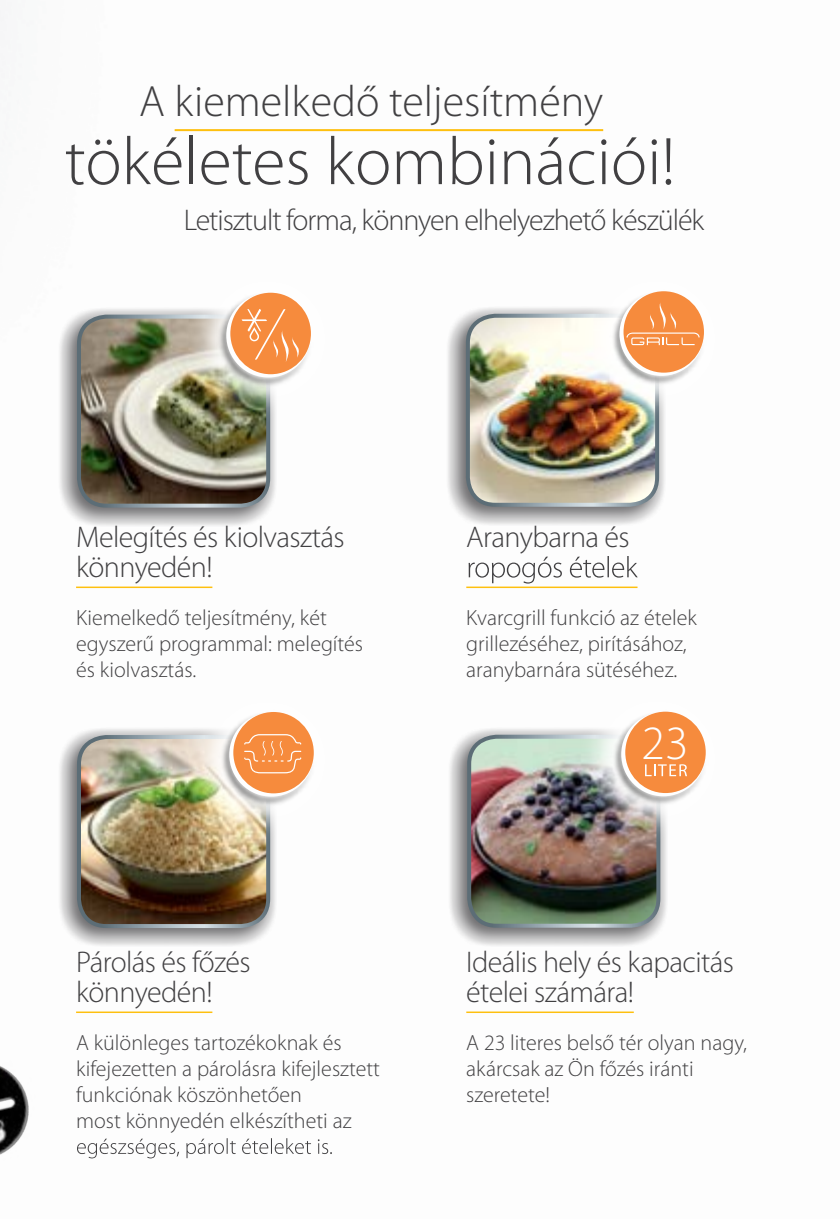
<style>
.page{position:relative;width:840px;height:1219px;background:#fff}
.page>*{position:absolute;margin:0;border:0;box-sizing:border-box;transform-origin:0 0}
.t1{font:300 68px "Myriad Pro";color:#414042}
.t2{font:300 48px "Myriad Pro";color:#fff}
.t3{font:300 44px "Myriad Pro";color:#414042}
.t4{font:300 30px/30px "Myriad Pro";letter-spacing:-.02em;color:#414042}
.t5{font:300 22px/26px "Myriad Pro";color:#414042}
</style>
<div class="page">
<img style="left:0;top:1066px;width:29px;height:89px">
<hr style="left:174px;top:129px;width:429px;height:2px;background:#fec00f">
<svg style="left:60px;top:315px;width:209px;height:211px"></svg>
<svg style="left:60px;top:735px;width:209px;height:211px"></svg>
<svg style="left:448px;top:314px;width:210px;height:211px"></svg>
<svg style="left:450px;top:735px;width:210px;height:211px"></svg>
<img style="left:77px;top:293px;width:233px;height:215px">
<img style="left:77px;top:713px;width:236px;height:215px">
<img style="left:465px;top:292px;width:238px;height:215px">
<hr style="left:466px;top:1011px;width:167px;height:2px;background:#fec00f">
<hr style="left:76px;top:1011px;width:136px;height:2px;background:#fec00f">
<svg style="left:77px;top:1138px;width:255px;height:20px"></svg>
<hr style="left:76px;top:587px;width:136px;height:1px;background:#fec00f">
<hr style="left:466px;top:587px;width:171px;height:1px;background:#fec00f">
<svg style="left:468px;top:556px;width:169px;height:28px"></svg>
<img style="left:467px;top:712px;width:238px;height:216px">
<h3 class="t3" style="left:139px;top:75px;width:465px">A kiemelkedő teljesítmény</h3>
<h1 class="t1" style="left:65px;top:121px;width:612px">tökéletes kombinációi!</h1>
<h3 class="t4" style="left:184px;top:205px;width:521px">Letisztult forma, könnyen elhelyezhető készülék</h3>
<h3 class="t4" style="left:76px;top:522px;width:270px">Melegítés és kiolvasztás könnyedén!</h3>
<p class="t5" style="left:76px;top:604px;width:288px">Kiemelkedő teljesítmény, két egyszerű programmal: melegítés és kiolvasztás.</p>
<h3 class="t4" style="left:76px;top:947px;width:176px">Párolás és főzés könnyedén!</h3>
<p class="t5" style="left:76px;top:1029px;width:305px">A különleges tartozékoknak és kifejezetten a párolásra kifejlesztett funkciónak köszönhetően<br>most könnyedén elkészítheti az</p>
<h3 class="t4" style="left:466px;top:522px;width:165px">Aranybarna és</h3>
<p class="t5" style="left:466px;top:604px;width:232px">Kvarcgrill funkció az ételek grillezéséhez, pirításához, aranybarnára sütéséhez.</p>
<h2 class="t2" style="left:641px;top:714px;width:48px">23</h2>
<h3 class="t4" style="left:466px;top:947px;width:269px">Ideális hely és kapacitás ételei számára!</h3>
<p class="t5" style="left:466px;top:1029px;width:282px">A 23 literes belső tér olyan nagy, akárcsak az Ön főzés iránti szeretete!</p>
</div>
